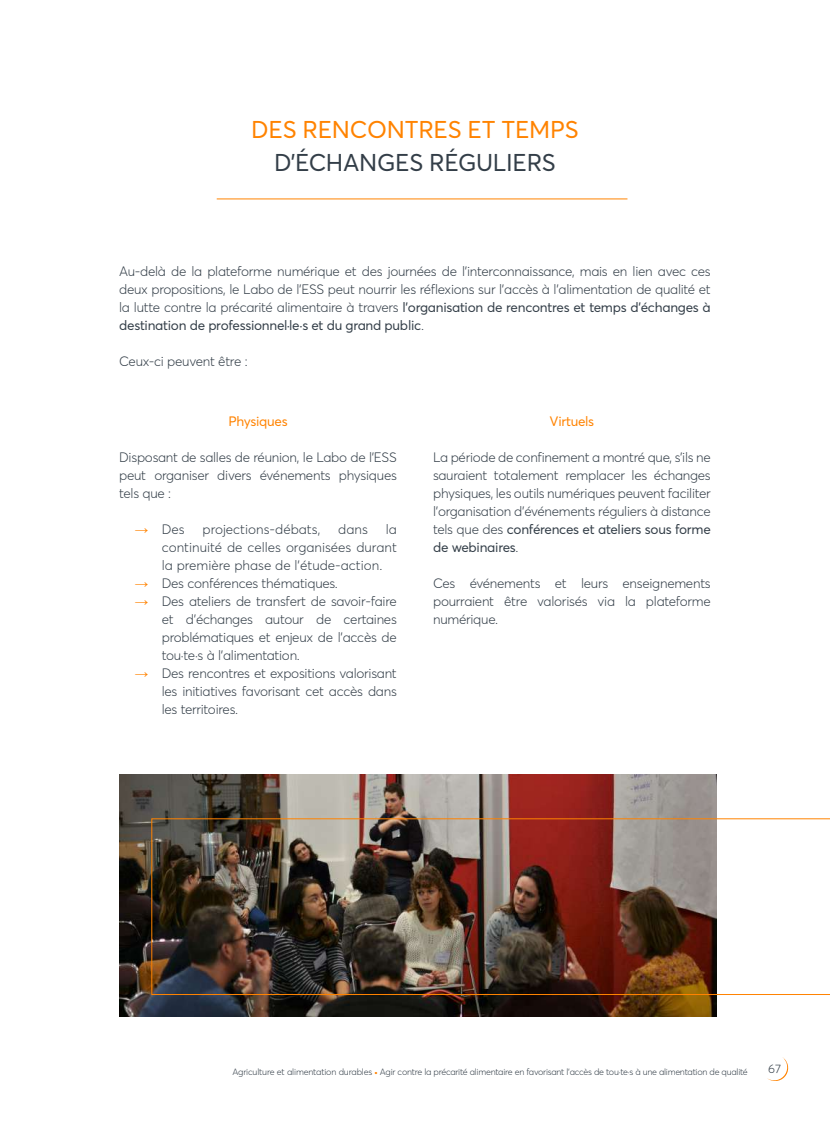
<style>
.page{position:relative;width:830px;height:1136px;background:#fff}
.page>*{position:absolute;margin:0;border:0;box-sizing:border-box;transform-origin:0 0}
.t1{font:24px "Averta Std";color:#ff8300}
.t2{font:24px "Averta Std";color:#333e48}
.t3{font:300 13.5px/18px "Averta Std";letter-spacing:-.02em;color:#333e48;text-align:justify}
.t4{font:300 13.5px "Averta Std";color:#333e48}
.t5{font:13.5px "Averta Std";color:#ff8300}
.t6{font:300 12px "Averta Std";color:#333e48}
.t7{font:300 9px "Averta Std";letter-spacing:-.03em;color:#333e48}
.s1{font-weight:400}
.s2{font-family:"Book Antiqua";font-weight:400;color:#ff8300}
</style>
<div class="page">
<svg style="left:767px;top:1057px;width:22px;height:24px"></svg>
<hr style="left:217px;top:198px;width:410px;height:1px;background:#ff8300">
<img style="left:119px;top:774px;width:597px;height:242px">
<img style="left:151px;top:818px;width:678px;height:176px">
<h1 class="t1" style="left:251px;top:114px;width:16px">DES</h1>
<h1 class="t1" style="left:302px;top:114px;width:17px">RENCONTRES</h1>
<h1 class="t1" style="left:467px;top:114px;width:50px">ET TEMPS</h1>
<h1 class="t2" style="left:274px;top:147px;width:86px">D’ÉCHANGES</h1>
<h1 class="t2" style="left:429px;top:147px;width:15px">RÉGULIERS</h1>
<p class="t3" style="left:119px;top:262px;width:593px">Au-delà de la plateforme numérique et des journées de l’interconnaissance, mais en lien avec ces deux propositions, le Labo de l’ESS peut nourrir les réflexions sur l’accès à l’alimentation de qualité et la lutte contre la précarité alimentaire à travers <span class="s1">l’organisation de rencontres et temps d’échanges à destination de professionnel·le·s et du grand public</span>.</p>
<p class="t3" style="left:119px;top:352px;width:130px">Ceux-ci peuvent être :</p>
<p class="t5" style="left:228px;top:413px;width:61px">Physiques</p>
<p class="t3" style="left:119px;top:448px;width:279px">Disposant de salles de réunion, le Labo de l’ESS peut organiser divers événements physiques tels que :</p>
<p class="t3" style="left:135px;top:520px;width:51px"><span class="s2">→</span> Des</p>
<p class="t4" style="left:202px;top:521px;width:119px">projections-débats,</p>
<p class="t3" style="left:338px;top:520px;width:31px">dans</p>
<p class="t3" style="left:162px;top:520px;width:236px;text-indent:224px">la continuité de celles organisées durant la première phase de l’étude-action.</p>
<p class="t3" style="left:135px;top:574px;width:205px"><span class="s2">→</span> Des conférences thématiques.</p>
<p class="t3" style="left:162px;top:592px;width:236px;text-indent:-27px"><span class="s2">→</span> Des ateliers de transfert de savoir-faire et d’échanges autour de certaines problématiques et enjeux de l’accès de tou·te·s à l’alimentation.</p>
<p class="t3" style="left:162px;top:664px;width:236px;text-indent:-27px"><span class="s2">→</span> Des rencontres et expositions valorisant les initiatives favorisant cet accès dans les territoires.</p>
<p class="t5" style="left:549px;top:412px;width:46px">Virtuels</p>
<p class="t3" style="left:433px;top:448px;width:279px">La période de confinement a montré que, s’ils ne sauraient totalement remplacer les échanges physiques, les outils numériques peuvent faciliter l’organisation d’événements réguliers à distance tels que des <span class="s1">conférences et ateliers sous forme de webinaires</span>.</p>
<p class="t3" style="left:433px;top:574px;width:279px">Ces événements et leurs enseignements pourraient être valorisés via la plateforme numérique.</p>
<p class="t7" style="left:232px;top:1066px;width:516px">Agriculture et alimentation durables <sup>.</sup> Agir contre la précarité alimentaire en favorisant l’accès de tou·te·s à une alimentation de qualité</p>
<p class="t6" style="left:767px;top:1060px;width:14px">67</p>
</div>
